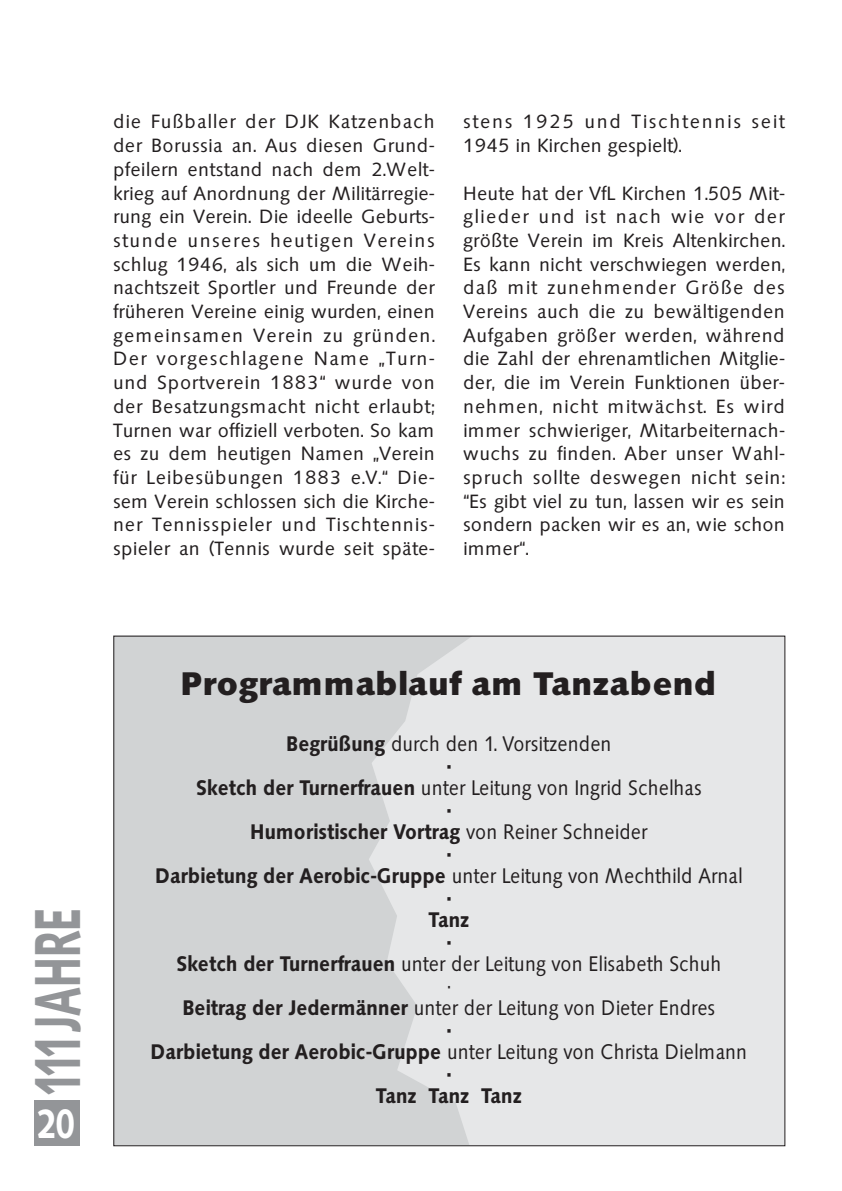
<style>
.page{position:relative;width:842px;height:1191px;background:#fff}
.page>*{position:absolute;margin:0;border:0;box-sizing:border-box;transform-origin:0 0}
.t1{font:600 67.4px "Saxony";color:#939598;scale:.62 1}
.t2{font:600 42.6px "Saxony";color:#fff;scale:.8 1}
.t3{font:700 34px "Saxony";color:#231f20}
.t4{font:22px/22px "Saxony";color:#231f20;text-align:center;scale:.9 1}
.t5{font:20px/23.6px "Saxony";letter-spacing:.01em;color:#231f20;text-align:justify}
.t6{font:20px/23.6px "Saxony";letter-spacing:.08em;color:#231f20}
.s1{font-weight:600}
</style>
<div class="page">
<div style="left:113px;top:636px;width:672px;height:510px;background:#e6e7e8"></div>
<div style="left:34px;top:1100px;width:45px;height:46px;background:#939598"></div>
<svg style="left:115px;top:638px;width:354px;height:506px;fill:#d1d3d4"></svg>
<p class="t5" style="left:113px;top:112px;width:323px">die Fußballer der DJK Katzenbach der Borussia an. Aus diesen Grund&shy;pfeilern entstand nach dem 2.Welt&shy;krieg auf Anordnung der Militärregie&shy;rung ein Verein. Die ideelle Geburts&shy;stunde unseres heutigen Vereins schlug 1946, als sich um die Weih&shy;nachtszeit Sportler und Freunde der früheren Vereine einig wurden, einen gemeinsamen Verein zu gründen.<br>Der vorgeschlagene Name „Turn&shy;und Sportverein 1883“ wurde von der Besatzungsmacht nicht erlaubt; Turnen war offiziell verboten. So kam es zu dem heutigen Namen „Verein für Leibesübungen 1883 e.V.“ Die&shy;sem Verein schlossen sich die Kirche&shy;ner Tennisspieler und Tischtennis&shy;spieler an (Tennis wurde seit späte-</p>
<p class="t6" style="left:463px;top:112px;width:323px">stens 1925 und Tischtennis seit<br>1945 in Kirchen gespielt).</p>
<p class="t5" style="left:463px;top:183px;width:323px">Heute hat der VfL Kirchen 1.505 Mit&shy;glieder und ist nach wie vor der größte Verein im Kreis Altenkirchen.<br>Es kann nicht verschwiegen werden, daß mit zunehmender Größe des Vereins auch die zu bewältigenden Aufgaben größer werden, während die Zahl der ehrenamtlichen Mitglie&shy;der, die im Verein Funktionen über&shy;nehmen, nicht mitwächst. Es wird immer schwieriger, Mitarbeiternach&shy;wuchs zu finden. Aber unser Wahl&shy;spruch sollte deswegen nicht sein: “Es gibt viel zu tun, lassen wir es sein sondern packen wir es an, wie schon immer“.</p>
<h1 class="t1" style="left:32px;top:1095px;width:305px;rotate:-90deg">111JAHRE</h1>
<h2 class="t2" style="left:37px;top:1107px;width:51px">20</h2>
<h3 class="t3" style="left:182px;top:666px;width:537px">Programmablauf am Tanzabend</h3>
<p class="t4" style="left:151px;top:735px;width:664px"><span class="s1">Begrüßung</span> durch den 1. Vorsitzenden<br><span class="s1">•<br>Sketch der Turnerfrauen</span> unter Leitung von Ingrid Schelhas<br><span class="s1">•<br>Humoristischer Vortrag</span> von Reiner Schneider<br><span class="s1">•<br>Darbietung der Aerobic-Gruppe</span> unter Leitung von Mechthild Arnal <span class="s1">•<br>Tanz<br>•<br>Sketch der Turnerfrauen</span> unter der Leitung von Elisabeth Schuh<br>•<br><span class="s1">Beitrag der Jedermänner</span> unter der Leitung von Dieter Endres<br><span class="s1">•<br>Darbietung der Aerobic-Gruppe</span> unter Leitung von Christa Dielmann <span class="s1">•<br>Tanz Tanz Tanz</span></p>
</div>
